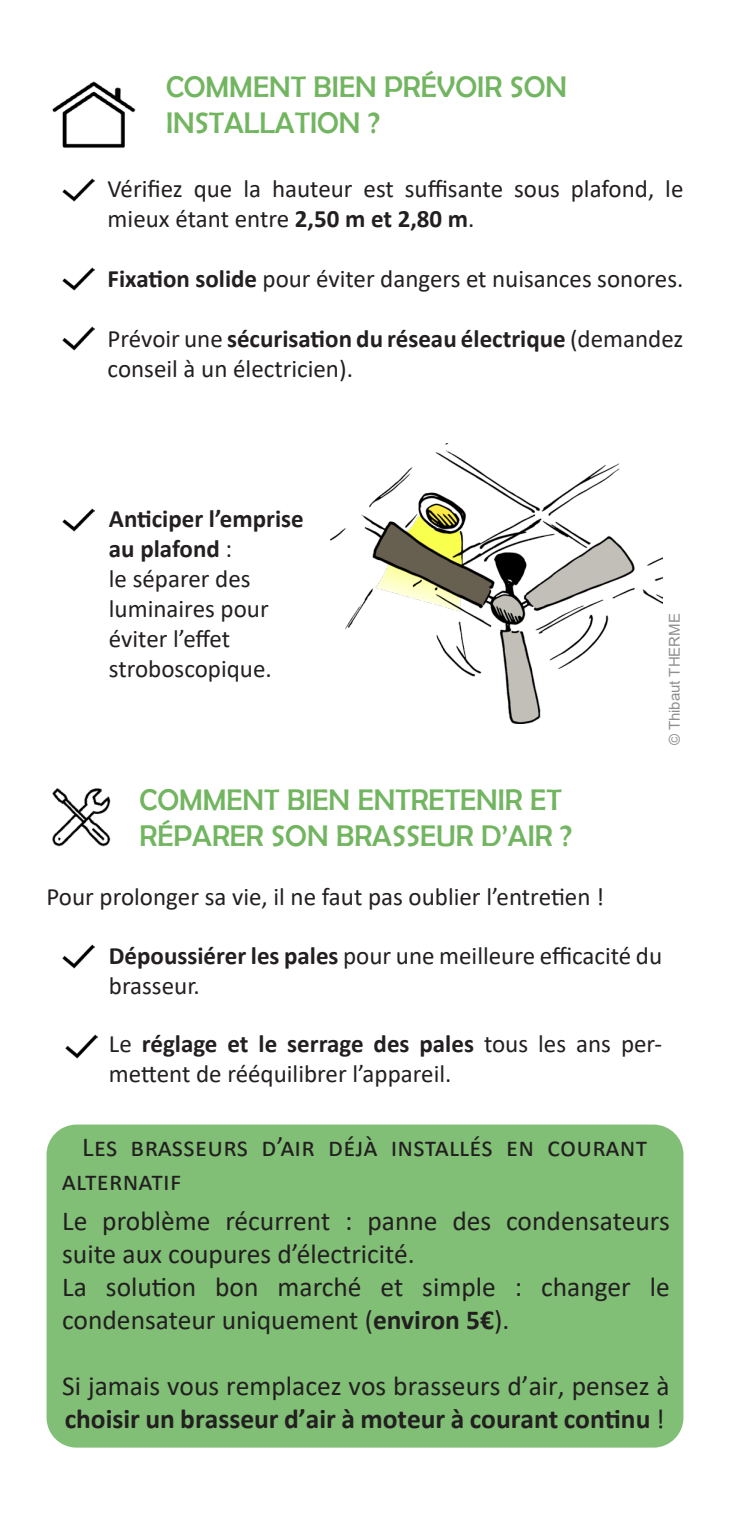
<style>
.page{position:relative;width:730px;height:1517px;background:#fff}
.page>*{position:absolute;margin:0;border:0;box-sizing:border-box;transform-origin:0 0}
.soutitres{font:30px/36px "Berlin Sans FB";color:#72b560}
._02_-_sous_titre_4{font:27.5px/33px "Calibri";color:#231f20}
.textes{font:25px/30px "Calibri";color:#231f20}
._02_-_sous_titre_4-2{font:25px/30px "Calibri";color:#231f20}
.textes-2{font:700 25px/30px "Calibri";color:#231f20}
.t1{font:15px "Arial";color:#231f20}
.s1{font-weight:700}
.s2{font-weight:400}
</style>
<div class="page">
<img style="left:52px;top:788px;width:59px;height:59px">
<div style="left:47px;top:1124px;width:636px;height:323px;background:#80bf75;border-radius:30px"></div>
<img style="left:52px;top:81px;width:84px;height:67px">
<img style="left:330px;top:443px;width:332px;height:280px">
<img style="left:62px;top:178px;width:32px;height:24px">
<img style="left:62px;top:267px;width:32px;height:24px">
<img style="left:62px;top:326px;width:32px;height:24px">
<img style="left:62px;top:508px;width:32px;height:24px">
<img style="left:62px;top:945px;width:32px;height:23px">
<img style="left:65px;top:1035px;width:33px;height:23px">
<p class="soutitres" style="left:166px;top:69px;width:402px">COMMENT BIEN PRÉVOIR SON<br>INSTALLATION ?</p>
<p class="textes" style="left:108px;top:173px;width:577px">Vérifiez que la hauteur est suffisante sous plafond, le mieux étant entre <span class="s1">2,50 m et 2,80 m</span>.</p>
<p class="textes" style="left:108px;top:263px;width:577px"><span class="s1">Fixation solide</span> pour éviter dangers et nuisances sonores.</p>
<p class="textes" style="left:108px;top:323px;width:577px">Prévoir une <span class="s1">sécurisation du réseau électrique</span> (demandez conseil à un électricien).</p>
<p class="textes-2" style="left:109px;top:503px;width:196px">Anticiper l’emprise au plafond <span class="s2">:</span></p>
<p class="textes" style="left:109px;top:563px;width:164px">le séparer des luminaires pour éviter l’effet stroboscopique.</p>
<p class="t1" style="left:664px;top:745px;width:134px;rotate:-90deg">© Thibaut THERME</p>
<p class="soutitres" style="left:140px;top:781px;width:434px">COMMENT BIEN ENTRETENIR ET<br>RÉPARER SON BRASSEUR D’AIR ?</p>
<p class="_02_-_sous_titre_4-2" style="left:47px;top:881px;width:559px">Pour prolonger sa vie, il ne faut pas oublier l’entretien !</p>
<p class="_02_-_sous_titre_4-2" style="left:109px;top:939px;width:555px"><span class="s1">Dépoussiérer les pales</span> pour une meilleure efficacité du brasseur.</p>
<p class="_02_-_sous_titre_4-2" style="left:109px;top:1028px;width:555px">Le <span class="s1">réglage et le serrage des pales</span> tous les ans per&shy;mettent de rééquilibrer l’appareil.</p>
<p class="_02_-_sous_titre_4" style="left:62px;top:1130px;width:587px;text-indent:20px">Les brasseurs d’air déjà installés en courant alternatif</p>
<p class="_02_-_sous_titre_4" style="left:62px;top:1203px;width:609px">Le problème récurrent : panne des condensateurs suite aux coupures d’électricité.</p>
<p class="_02_-_sous_titre_4" style="left:62px;top:1269px;width:609px">La solution bon marché et simple : changer le condensateur uniquement (<span class="s1">environ 5€</span>).</p>
<p class="_02_-_sous_titre_4" style="left:62px;top:1368px;width:609px">Si jamais vous remplacez vos brasseurs d’air, pensez à <span class="s1">choisir un brasseur d’air à moteur à courant continu</span> !</p>
</div>
